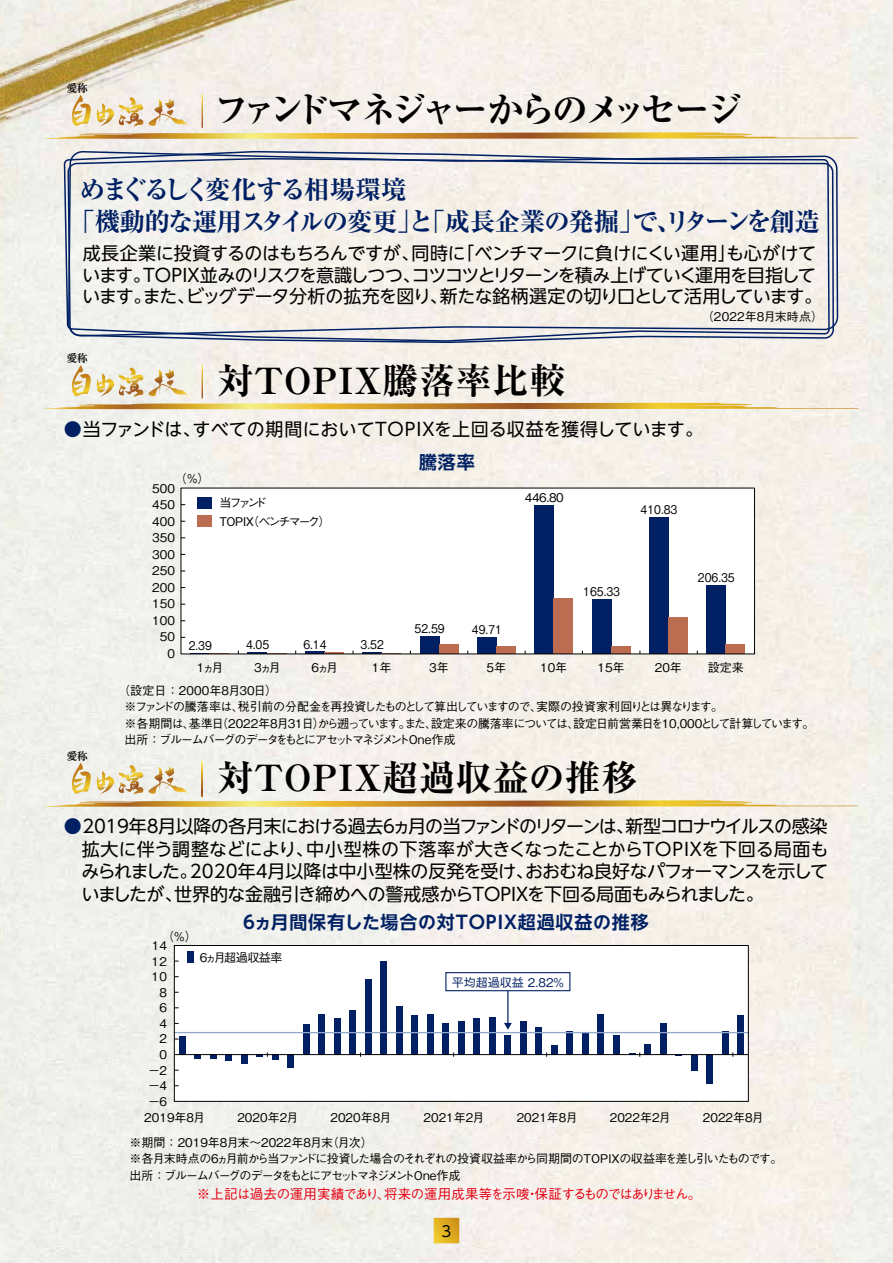
<style>
.page{position:relative;width:893px;height:1263px;background:#f2f1ea}
.page>*{position:absolute;margin:0;border:0;box-sizing:border-box;transform-origin:0 0}
.t1{font:700 expanded 36px "Ryumin Pro";letter-spacing:.02em;color:#000}
.t2{font:700 expanded 36px "Ryumin Pro";letter-spacing:-.115em;color:#000}
.t3{font:700 expanded 25.5px/31.5px "Ryumin Pro";letter-spacing:-.06em;color:#002063}
.t4{font:18px/22.5px "UD Shin Go NT Pro";letter-spacing:-.03em;color:#000}
.t5{font:18px "UD Shin Go NT Pro";color:#000}
.t6{font:700 18px "UD Shin Go NT Pro De";letter-spacing:.05em;color:#002063}
.t7{font:15px "UD Shin Go NT Pro";color:#000}
.t8{font:500 13.5px "Gothic BBB Pro";letter-spacing:-.055em;color:#e60012}
.t9{font:500 12px/16.5px "Gothic BBB Pro";letter-spacing:-.085em;color:#000}
.t10{font:500 12px/16.5px "Gothic BBB Pro";letter-spacing:-.035em;color:#000}
.t11{font:500 12px "Gothic BBB Pro";color:#000}
.t12{font:500 12px "Gothic BBB Pro";letter-spacing:-.035em;color:#000;scale:.9 1}
.t13{font:500 12px/18.5px "Gothic BBB Pro";letter-spacing:-.165em;color:#000}
.t14{font:500 12px "Gothic BBB Pro";letter-spacing:.01em;color:#000}
.t15{font:500 12px "Gothic BBB Pro";color:#002063}
.t16{font:700 10.5px "Reim Pr 6";color:#000}
.s1{color:#002063}
</style>
<div class="page">
<img style="left:0;top:0;width:67px;height:220px">
<svg style="left:67px;top:0;width:772px;height:666px;background:#ece9e3"></svg>
<svg style="left:434px;top:1218px;width:25px;height:25px"></svg>
<svg style="left:27px;top:94px;width:838px;height:45px;background:#eee4d0"></svg>
<svg style="left:27px;top:761px;width:838px;height:46px;background:#eee5d1"></svg>
<svg style="left:27px;top:364px;width:838px;height:45px;background:#eee5d0"></svg>
<div style="left:174px;top:945px;width:574px;height:156px;background:#fff"></div>
<div style="left:737px;top:1015px;width:7px;height:39px;background:#002063"></div>
<div style="left:722px;top:1031px;width:6px;height:23px;background:#002063"></div>
<div style="left:706px;top:1054px;width:7px;height:30px;background:#002063"></div>
<div style="left:691px;top:1054px;width:6px;height:16px;background:#002063"></div>
<div style="left:660px;top:1023px;width:6px;height:31px;background:#002063"></div>
<div style="left:644px;top:1044px;width:7px;height:10px;background:#002063"></div>
<div style="left:613px;top:1035px;width:6px;height:19px;background:#002063"></div>
<div style="left:598px;top:1014px;width:6px;height:40px;background:#002063"></div>
<div style="left:582px;top:1032px;width:7px;height:22px;background:#002063"></div>
<div style="left:567px;top:1031px;width:6px;height:23px;background:#002063"></div>
<div style="left:551px;top:1045px;width:7px;height:9px;background:#002063"></div>
<div style="left:536px;top:1027px;width:6px;height:27px;background:#002063"></div>
<div style="left:520px;top:1021px;width:6px;height:33px;background:#002063"></div>
<div style="left:505px;top:1035px;width:6px;height:19px;background:#002063"></div>
<div style="left:489px;top:1017px;width:6px;height:37px;background:#002063"></div>
<div style="left:474px;top:1018px;width:6px;height:36px;background:#002063"></div>
<div style="left:458px;top:1021px;width:6px;height:33px;background:#002063"></div>
<div style="left:443px;top:1023px;width:6px;height:31px;background:#002063"></div>
<div style="left:427px;top:1014px;width:6px;height:40px;background:#002063"></div>
<div style="left:412px;top:1015px;width:6px;height:39px;background:#002063"></div>
<div style="left:396px;top:1006px;width:6px;height:48px;background:#002063"></div>
<div style="left:381px;top:961px;width:6px;height:93px;background:#002063"></div>
<div style="left:365px;top:979px;width:6px;height:75px;background:#002063"></div>
<div style="left:350px;top:1010px;width:6px;height:44px;background:#002063"></div>
<div style="left:334px;top:1018px;width:6px;height:36px;background:#002063"></div>
<div style="left:319px;top:1014px;width:6px;height:40px;background:#002063"></div>
<div style="left:303px;top:1024px;width:6px;height:30px;background:#002063"></div>
<div style="left:288px;top:1054px;width:6px;height:13px;background:#002063"></div>
<div style="left:241px;top:1054px;width:6px;height:10px;background:#002063"></div>
<div style="left:226px;top:1054px;width:6px;height:7px;background:#002063"></div>
<svg style="left:210px;top:1055px;width:6px;height:4px"></svg>
<svg style="left:194px;top:1055px;width:7px;height:4px"></svg>
<div style="left:179px;top:1036px;width:6px;height:18px;background:#002063"></div>
<hr style="left:174px;top:1032px;width:574px;height:1px;background:#92a8ca">
<hr style="left:174px;top:1054px;width:574px;height:1px;background:#000">
<svg style="left:629px;top:1052px;width:11px;height:5px"></svg>
<svg style="left:257px;top:1052px;width:21px;height:8px"></svg>
<div style="left:174px;top:945px;width:575px;height:156px;border:1px solid #000"></div>
<div style="left:445px;top:972px;width:125px;height:19px;border:1px solid #002063"></div>
<hr style="left:507px;top:991px;width:1px;height:33px;background:#002063">
<svg style="left:504px;top:1023px;width:8px;height:7px"></svg>
<div style="left:187px;top:951px;width:7px;height:11px;background:#002063"></div>
<div style="left:181px;top:488px;width:573px;height:166px;background:#fff"></div>
<div style="left:707px;top:585px;width:19px;height:69px;background:#002063"></div>
<div style="left:649px;top:518px;width:20px;height:136px;background:#002063"></div>
<div style="left:592px;top:599px;width:19px;height:55px;background:#002063"></div>
<div style="left:535px;top:506px;width:19px;height:148px;background:#002063"></div>
<div style="left:477px;top:637px;width:19px;height:17px;background:#002063"></div>
<div style="left:420px;top:636px;width:19px;height:18px;background:#002063"></div>
<div style="left:726px;top:645px;width:19px;height:9px;background:#bb6c51"></div>
<div style="left:669px;top:618px;width:19px;height:36px;background:#bb6c51"></div>
<div style="left:611px;top:647px;width:19px;height:7px;background:#bb6c51"></div>
<div style="left:554px;top:598px;width:19px;height:56px;background:#bb6c51"></div>
<div style="left:496px;top:647px;width:20px;height:7px;background:#bb6c51"></div>
<div style="left:439px;top:644px;width:19px;height:10px;background:#bb6c51"></div>
<svg style="left:362px;top:654px;width:39px;height:1px"></svg>
<div style="left:197px;top:497px;width:15px;height:11px;background:#002063"></div>
<div style="left:197px;top:515px;width:15px;height:12px;background:#bb6c51"></div>
<p class="t16" style="left:67px;top:79px;width:22px">愛称</p>
<h1 class="t2" style="left:214px;top:82px;width:530px">ファンドマネジャーからのメッセージ</h1>
<h2 class="t3" style="left:70px;top:172px;width:752px;text-indent:10px">めまぐるしく変化する相場環境<br>「機動的な運用スタイルの変更」と「成長企業の発掘」で、リターンを創造</h2>
<p class="t4" style="left:82px;top:242px;width:741px;line-height:21.8px">成長企業に投資するのはもちろんですが、同時に「ベンチマークに負けにくい運用」も心がけています。TOPIX並みのリスクを意識しつつ、コツコツとリターンを積み上げていく運用を目指しています。また、ビッグデータ分析の拡充を図り、新たな銘柄選定の切り口として活用しています。</p>
<p class="t16" style="left:67px;top:349px;width:22px">愛称</p>
<h1 class="t1" style="left:218px;top:352px;width:349px">対TOPIX騰落率比較</h1>
<p class="t5" style="left:64px;top:414px;width:641px"><span class="s1">●</span>当ファンドは、すべての期間においてTOPIXを上回る収益を獲得しています。</p>
<p class="t14" style="left:702px;top:307px;width:123px">（2022年8月末時点）</p>
<p class="t10" style="left:152px;top:478px;width:24px;text-align:justify">500<br>450<br>400<br>350<br>300<br>250</p>
<p class="t10" style="left:152px;top:577px;width:24px">200<br>150</p>
<p class="t10" style="left:152px;top:611px;width:24px;text-align:right">100<br>50</p>
<p class="t10" style="left:168px;top:644px;width:9px">0</p>
<p class="t10" style="left:175px;top:469px;width:36px">（%）</p>
<p class="t13" style="left:219px;top:492px;width:113px">当ファンド<br>TOPIX（ベンチマーク）</p>
<p class="t12" style="left:189px;top:635px;width:27px">2.39</p>
<p class="t12" style="left:246px;top:635px;width:27px">4.05</p>
<p class="t12" style="left:303px;top:634px;width:27px">6.14</p>
<p class="t12" style="left:361px;top:635px;width:27px">3.52</p>
<p class="t6" style="left:419px;top:448px;width:57px">騰落率</p>
<p class="t12" style="left:415px;top:618px;width:35px">52.59</p>
<p class="t12" style="left:472px;top:620px;width:35px">49.71</p>
<p class="t10" style="left:525px;top:488px;width:40px">446.80</p>
<p class="t12" style="left:641px;top:500px;width:42px">410.83</p>
<p class="t12" style="left:583px;top:581px;width:42px">165.33</p>
<p class="t12" style="left:698px;top:568px;width:42px">206.35</p>
<p class="t10" style="left:197px;top:657px;width:28px">1ヵ月</p>
<p class="t10" style="left:254px;top:657px;width:28px">3ヵ月</p>
<p class="t10" style="left:311px;top:657px;width:28px">6ヵ月</p>
<p class="t10" style="left:372px;top:657px;width:21px">1年</p>
<p class="t10" style="left:429px;top:657px;width:21px">3年</p>
<p class="t10" style="left:487px;top:657px;width:21px">5年</p>
<p class="t10" style="left:540px;top:657px;width:29px">10年</p>
<p class="t10" style="left:597px;top:657px;width:29px">15年</p>
<p class="t10" style="left:655px;top:657px;width:29px">20年</p>
<p class="t10" style="left:708px;top:657px;width:37px">設定来</p>
<p class="t16" style="left:67px;top:747px;width:22px">愛称</p>
<p class="t9" style="left:124px;top:680px;width:691px;text-indent:-6px">（設定日：2000年8月30日）<br>※ファンドの騰落率は、税引前の分配金を再投資したものとして算出していますので、実際の投資家利回りとは異なります。<br>※各期間は、基準日（2022年8月31日）から遡っています。また、設定来の騰落率については、設定日前営業日を10,000として計算しています。出所：ブルームバーグのデータをもとにアセットマネジメントOne作成</p>
<h1 class="t1" style="left:218px;top:749px;width:421px">対TOPIX超過収益の推移</h1>
<p class="t4" style="left:81px;top:815px;width:748px;text-align:justify;text-indent:-18px"><span class="s1">●</span>2019年8月以降の各月末における過去6ヵ月の当ファンドのリターンは、新型コロナウイルスの感染拡大に伴う調整などにより、中小型株の下落率が大きくなったことからTOPIXを下回る局面もみられました。2020年4月以降は中小型株の反発を受け、おおむね良好なパフォーマンスを示していましたが、世界的な金融引き締めへの警戒感からTOPIXを下回る局面もみられました。</p>
<p class="t10" style="left:162px;top:926px;width:36px">（%）</p>
<p class="t10" style="left:152px;top:936px;width:17px;line-height:15.6px">14<br>12</p>
<p class="t10" style="left:152px;top:967px;width:17px">10</p>
<p class="t10" style="left:159px;top:982px;width:9px">8</p>
<p class="t10" style="left:159px;top:998px;width:9px">6</p>
<p class="t10" style="left:159px;top:1014px;width:9px">4</p>
<p class="t10" style="left:159px;top:1029px;width:9px">2</p>
<p class="t10" style="left:159px;top:1045px;width:9px">0</p>
<p class="t10" style="left:148px;top:1060px;width:20px">－2</p>
<p class="t10" style="left:148px;top:1076px;width:20px">－4</p>
<p class="t10" style="left:148px;top:1091px;width:20px">－6</p>
<p class="t6" style="left:243px;top:907px;width:407px">6ヵ月間保有した場合の対TOPIX超過収益の推移</p>
<p class="t10" style="left:200px;top:947px;width:84px">6ヵ月超過収益率</p>
<p class="t15" style="left:452px;top:972px;width:114px">平均超過収益 2.82%</p>
<p class="t11" style="left:144px;top:1108px;width:62px">2019年8月</p>
<p class="t11" style="left:237px;top:1108px;width:62px">2020年2月</p>
<p class="t11" style="left:331px;top:1108px;width:62px">2020年8月</p>
<p class="t11" style="left:424px;top:1108px;width:62px">2021年2月</p>
<p class="t11" style="left:517px;top:1108px;width:62px">2021年8月</p>
<p class="t11" style="left:610px;top:1108px;width:62px">2022年2月</p>
<p class="t11" style="left:703px;top:1108px;width:62px">2022年8月</p>
<p class="t9" style="left:129px;top:1132px;width:654px">※期間：2019年8月末～2022年8月末（月次）<br>※各月末時点の6ヵ月前から当ファンドに投資した場合のそれぞれの投資収益率から同期間のTOPIXの収益率を差し引いたものです。出所：ブルームバーグのデータをもとにアセットマネジメントOne作成</p>
<p class="t8" style="left:197px;top:1183px;width:506px">※上記は過去の運用実績であり、将来の運用成果等を示唆・保証するものではありません。</p>
<p class="t7" style="left:442px;top:1219px;width:11px">3</p>
</div>
